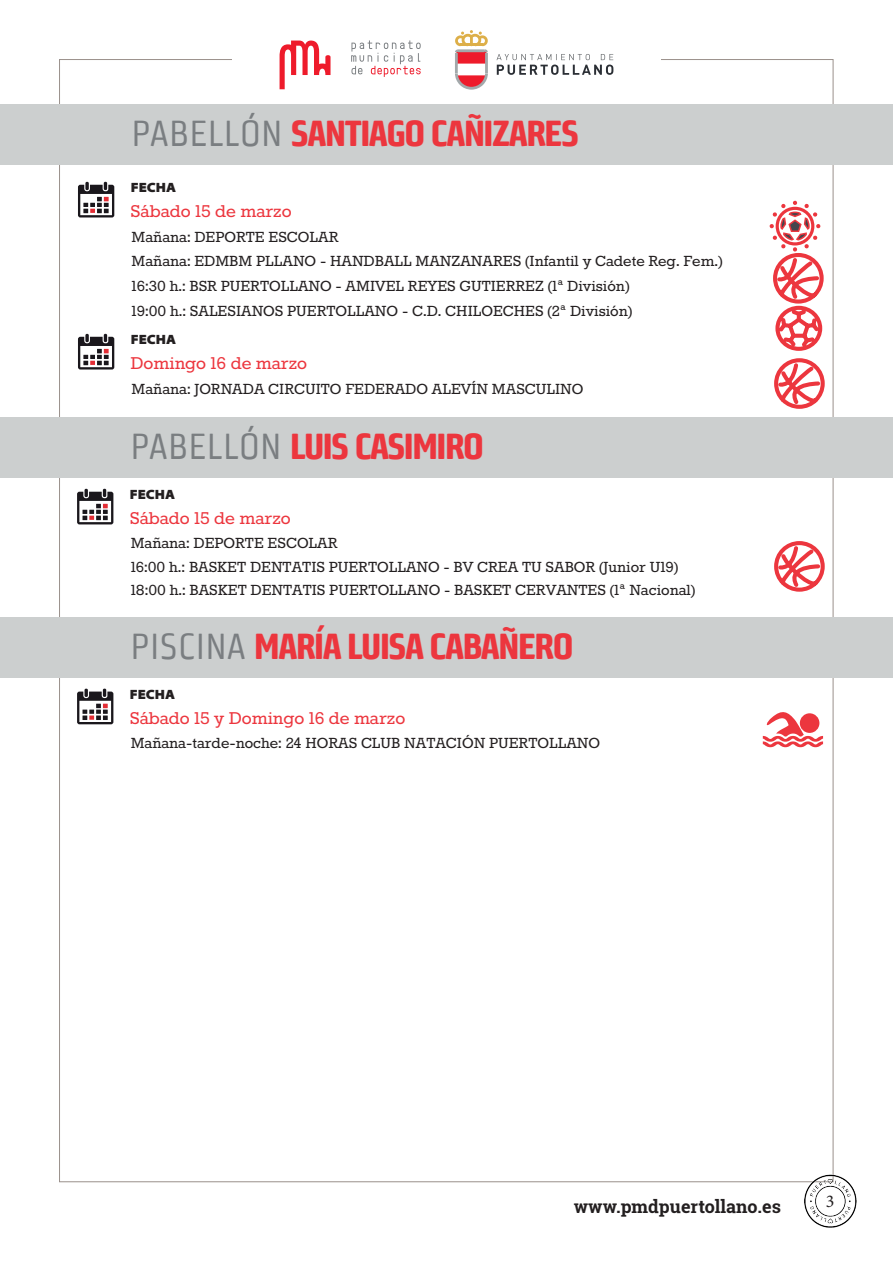
<style>
.page{position:relative;width:893px;height:1263px;background:#fff}
.page>*{position:absolute;margin:0;border:0;box-sizing:border-box;transform-origin:0 0}
.cabecera{font:800 36px "Bunuelo Clean Pro";letter-spacing:-.04em;color:#ec363e}
.texto_fecha{font:21px "Rokkitt";color:#ec363e}
.texto{font:18px "Rokkitt";color:#231f20}
.t1{font:700 18px "Roboto Slab";color:#231f20}
.t2{font:18px "Minion Pro";color:#231f20}
.fecha{font:900 13.5px "Santana";color:#231f20}
.s1{font-weight:400;color:#7a7e81}
</style>
<div class="page">
<svg style="left:351px;top:40px;width:70px;height:37px"></svg>
<svg style="left:280px;top:41px;width:50px;height:48px"></svg>
<svg style="left:455px;top:30px;width:33px;height:60px"></svg>
<svg style="left:496px;top:54px;width:117px;height:21px"></svg>
<img style="left:781px;top:1168px;width:76px;height:60px">
<div style="left:0;top:417px;width:893px;height:61px;background:#cccfcf"></div>
<svg style="left:77px;top:489px;width:36px;height:35px"></svg>
<div style="left:0;top:104px;width:893px;height:61px;background:#cccfcf"></div>
<svg style="left:78px;top:182px;width:36px;height:35px"></svg>
<svg style="left:78px;top:334px;width:36px;height:35px"></svg>
<svg style="left:769px;top:200px;width:56px;height:209px"></svg>
<svg style="left:774px;top:541px;width:51px;height:51px"></svg>
<div style="left:0;top:617px;width:893px;height:61px;background:#cccfcf"></div>
<svg style="left:77px;top:689px;width:36px;height:35px"></svg>
<svg style="left:763px;top:712px;width:60px;height:35px"></svg>
<p class="cabecera" style="left:132px;top:111px;width:449px"><span class="s1">PABELLÓN</span> SANTIAGO CAÑIZARES</p>
<p class="fecha" style="left:131px;top:181px;width:47px">FECHA</p>
<p class="texto_fecha" style="left:131px;top:202px;width:163px">Sábado 15 de marzo</p>
<p class="texto" style="left:132px;top:229px;width:208px">Mañana: DEPORTE ESCOLAR</p>
<p class="texto" style="left:132px;top:252px;width:592px">Mañana: EDMBM PLLANO - HANDBALL MANZANARES (Infantil y Cadete Reg. Fem.)</p>
<p class="texto" style="left:132px;top:278px;width:499px">16:30 h.: BSR PUERTOLLANO - AMIVEL REYES GUTIERREZ (1ª División)</p>
<p class="texto" style="left:132px;top:302px;width:502px">19:00 h.: SALESIANOS PUERTOLLANO - C.D. CHILOECHES (2ª División)</p>
<p class="fecha" style="left:131px;top:333px;width:47px">FECHA</p>
<p class="texto_fecha" style="left:131px;top:354px;width:178px">Domingo 16 de marzo</p>
<p class="texto" style="left:132px;top:381px;width:453px">Mañana: JORNADA CIRCUITO FEDERADO ALEVÍN MASCULINO</p>
<p class="cabecera" style="left:131px;top:425px;width:355px"><span class="s1">PABELLÓN</span> LUIS CASIMIRO</p>
<p class="fecha" style="left:130px;top:488px;width:47px">FECHA</p>
<p class="texto_fecha" style="left:130px;top:509px;width:163px">Sábado 15 de marzo</p>
<p class="texto" style="left:131px;top:558px;width:549px">16:00 h.: BASKET DENTATIS PUERTOLLANO - BV CREA TU SABOR (Junior U19)</p>
<p class="texto" style="left:131px;top:582px;width:566px">18:00 h.: BASKET DENTATIS PUERTOLLANO - BASKET CERVANTES (1ª Nacional)</p>
<p class="texto" style="left:131px;top:535px;width:208px">Mañana: DEPORTE ESCOLAR</p>
<p class="cabecera" style="left:131px;top:624px;width:444px"><span class="s1">PISCINA</span> MARÍA LUISA CABAÑERO</p>
<p class="fecha" style="left:130px;top:688px;width:47px">FECHA</p>
<p class="texto_fecha" style="left:130px;top:708px;width:277px">Sábado 15 y Domingo 16 de marzo</p>
<p class="texto" style="left:131px;top:735px;width:471px">Mañana-tarde-noche: 24 HORAS CLUB NATACIÓN PUERTOLLANO</p>
<p class="t1" style="left:574px;top:1194px;width:209px">www.pmdpuertollano.es</p>
<p class="t2" style="left:826px;top:1189px;width:10px">3</p>
</div>
